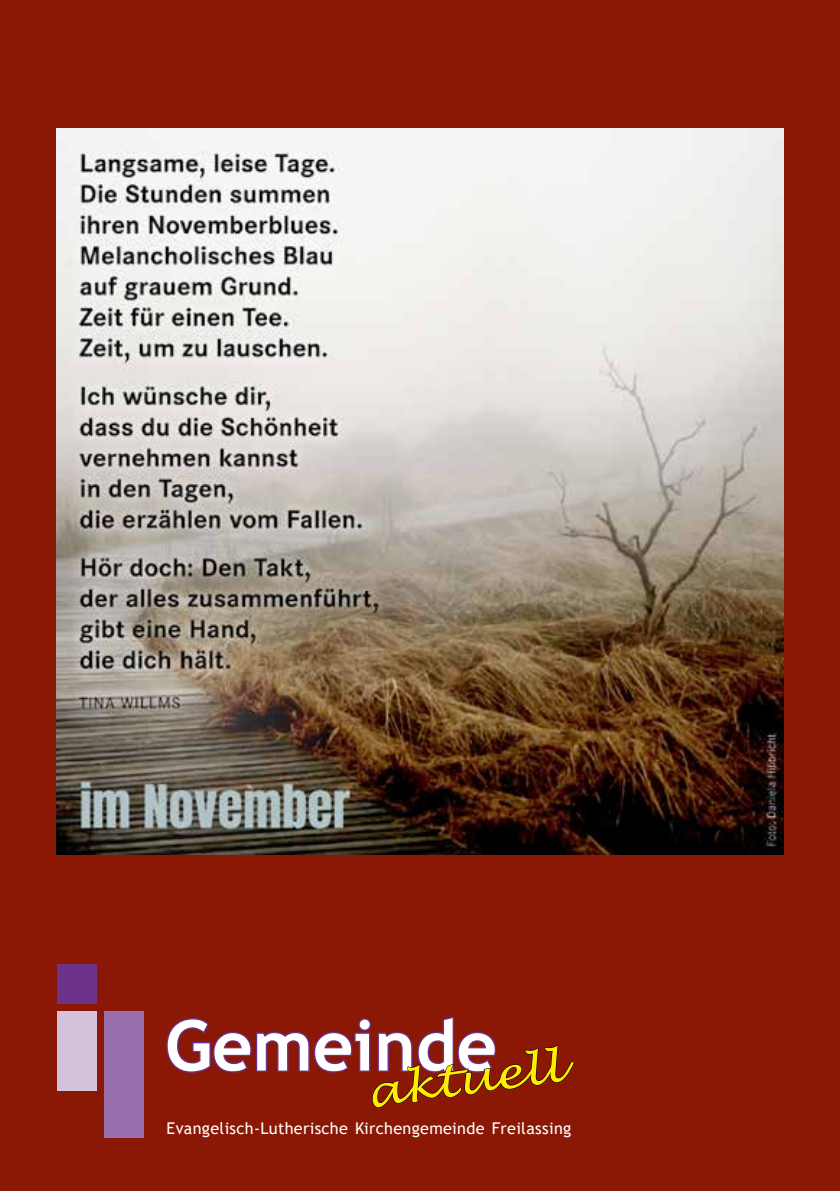
<style>
.page{position:relative;width:840px;height:1191px;background:#fff}
.page>*{position:absolute;margin:0;border:0;box-sizing:border-box;transform-origin:0 0}
.t1{font:700 70.2px "Trebuchet MS";color:#fff}
.t2{font:italic 41.8px "Lucida Handwriting";color:#ffed00;scale:1.16 1}
.t3{font:16.2px "Trebuchet MS";letter-spacing:.02em;color:#fff}
</style>
<div class="page">
<div style="left:0;top:0;width:839px;height:1191px;background:#8a1804"></div>
<div style="left:104px;top:1011px;width:40px;height:127px;background:#9970ae"></div>
<div style="left:57px;top:1011px;width:39px;height:79px;background:#d3c2dc"></div>
<div style="left:57px;top:964px;width:39px;height:40px;background:#6d338b"></div>
<svg style="left:166px;top:1016px;width:409px;height:92px"></svg>
<img style="left:57px;top:128px;width:725px;height:726px">
<h1 class="t1" style="left:165px;top:1001px;width:333px">Gemeinde</h1>
<h2 class="t2" style="left:362px;top:1068px;width:171px;rotate:-8deg">aktuell</h2>
<p class="t3" style="left:166px;top:1118px;width:406px">Evangelisch-Lutherische Kirchengemeinde Freilassing</p>
</div>
